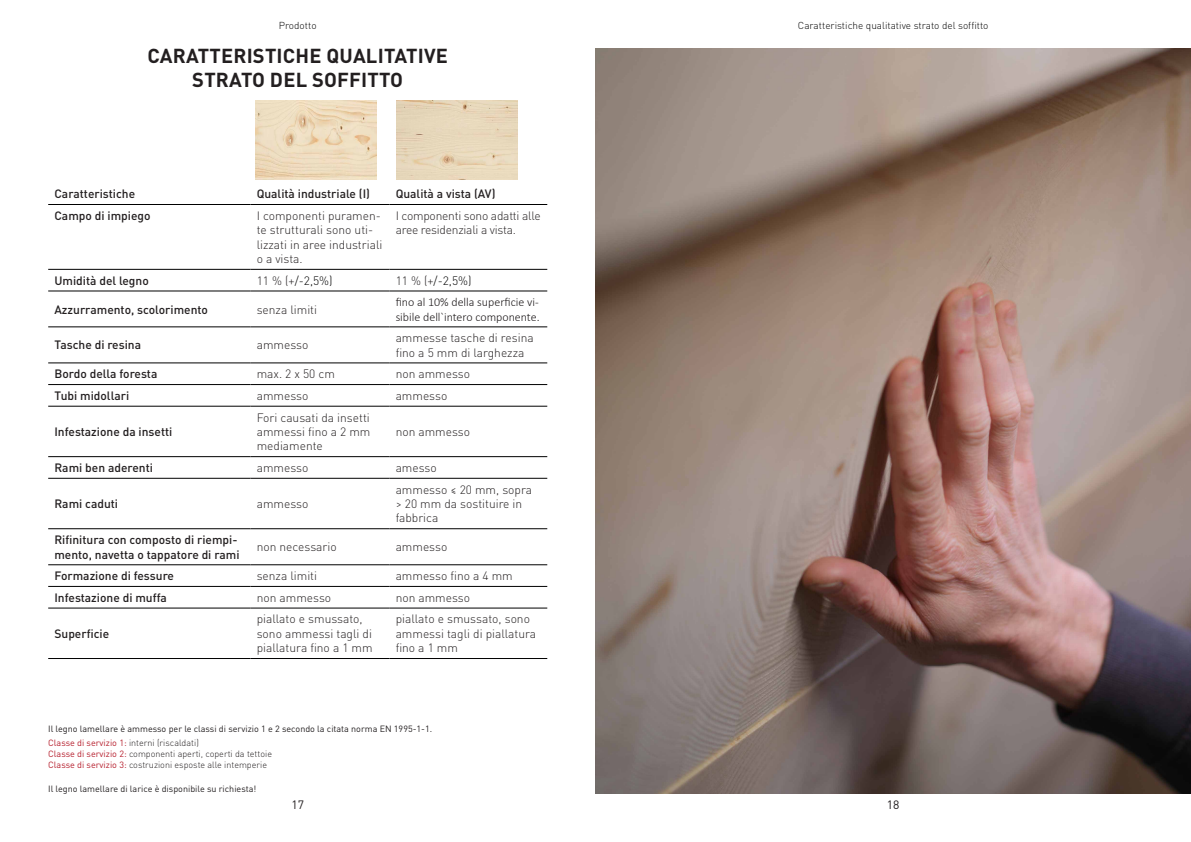
<style>
.page{position:relative;width:1191px;height:842px;background:#fff}
.page>*{position:absolute;margin:0;border:0;box-sizing:border-box;transform-origin:0 0}
.t1{font:700 20px/24px "DIN Pro";letter-spacing:.01em;color:#231f20;text-align:center}
.t2{font:300 12px/14.4px "DIN Pro";color:#231f20}
.t3{font:500 12px/14.4px "DIN Pro";color:#231f20}
.t4{font:300 12px/14.4px "Calibri";color:#231f20}
.t5{font:300 12px/14.4px "DIN Pro";letter-spacing:-.02em;color:#231f20}
.t6{font:300 12px "DIN Pro";color:#000}
.t7{font:12px "DIN Pro";color:#231f20}
.t8{font:300 10px "DIN Pro";color:#000}
.t9{font:300 9px/10.8px "DIN Pro";color:#231f20}
.t10{font:9px "DIN Pro";color:#231f20}
.s1{color:#231f20}
.s2{font-weight:400;color:#b61f2d}
</style>
<div class="page">
<hr style="left:48px;top:204px;width:202px;height:1px;background:#000">
<hr style="left:250px;top:204px;width:139px;height:1px;background:#000">
<hr style="left:389px;top:204px;width:158px;height:1px;background:#000">
<hr style="left:48px;top:269px;width:202px;height:1px;background:#000">
<hr style="left:250px;top:269px;width:139px;height:1px;background:#000">
<hr style="left:389px;top:269px;width:158px;height:1px;background:#000">
<hr style="left:48px;top:291px;width:202px;height:1px;background:#000">
<hr style="left:250px;top:291px;width:139px;height:1px;background:#000">
<hr style="left:389px;top:291px;width:158px;height:1px;background:#000">
<hr style="left:48px;top:327px;width:202px;height:1px;background:#000">
<hr style="left:250px;top:327px;width:139px;height:1px;background:#000">
<hr style="left:389px;top:327px;width:158px;height:1px;background:#000">
<hr style="left:48px;top:363px;width:202px;height:1px;background:#000">
<hr style="left:250px;top:363px;width:139px;height:1px;background:#000">
<hr style="left:389px;top:363px;width:158px;height:1px;background:#000">
<hr style="left:48px;top:384px;width:202px;height:1px;background:#000">
<hr style="left:250px;top:384px;width:139px;height:1px;background:#000">
<hr style="left:389px;top:384px;width:158px;height:1px;background:#000">
<hr style="left:48px;top:406px;width:202px;height:1px;background:#000">
<hr style="left:250px;top:406px;width:139px;height:1px;background:#000">
<hr style="left:389px;top:406px;width:158px;height:1px;background:#000">
<hr style="left:48px;top:456px;width:202px;height:1px;background:#000">
<hr style="left:250px;top:456px;width:139px;height:1px;background:#000">
<hr style="left:389px;top:456px;width:158px;height:1px;background:#000">
<hr style="left:48px;top:478px;width:202px;height:1px;background:#000">
<hr style="left:250px;top:478px;width:139px;height:1px;background:#000">
<hr style="left:389px;top:478px;width:158px;height:1px;background:#000">
<hr style="left:48px;top:529px;width:202px;height:1px;background:#000">
<hr style="left:250px;top:529px;width:139px;height:1px;background:#000">
<hr style="left:389px;top:529px;width:158px;height:1px;background:#000">
<hr style="left:48px;top:565px;width:202px;height:1px;background:#000">
<hr style="left:48px;top:586px;width:202px;height:1px;background:#000">
<hr style="left:48px;top:608px;width:202px;height:1px;background:#000">
<hr style="left:48px;top:658px;width:202px;height:1px;background:#000">
<hr style="left:250px;top:565px;width:139px;height:1px;background:#000">
<hr style="left:389px;top:565px;width:158px;height:1px;background:#000">
<hr style="left:250px;top:586px;width:139px;height:1px;background:#000">
<hr style="left:389px;top:586px;width:158px;height:1px;background:#000">
<hr style="left:250px;top:608px;width:139px;height:1px;background:#000">
<hr style="left:389px;top:608px;width:158px;height:1px;background:#000">
<hr style="left:250px;top:658px;width:139px;height:1px;background:#000">
<hr style="left:389px;top:658px;width:158px;height:1px;background:#000">
<img style="left:397px;top:101px;width:121px;height:78px">
<img style="left:256px;top:101px;width:121px;height:78px">
<img style="left:595px;top:48px;width:596px;height:746px">
<p class="t8" style="left:279px;top:18px;width:39px">Prodotto</p>
<p class="t8" style="left:798px;top:18px;width:192px">Caratteristiche qualitative strato del soffitto</p>
<h1 class="t1" style="left:147px;top:43px;width:302px">CARATTERISTICHE QUALITATIVE<br>STRATO DEL SOFFITTO</h1>
<p class="t3" style="left:54px;top:186px;width:82px">Caratteristiche</p>
<p class="t3" style="left:257px;top:186px;width:115px">Qualità industriale (I)</p>
<p class="t3" style="left:396px;top:186px;width:101px">Qualità a vista (AV)</p>
<p class="t3" style="left:54px;top:208px;width:98px">Campo di impiego</p>
<p class="t2" style="left:257px;top:208px;width:127px">I componenti puramen&shy;te strutturali sono uti&shy;lizzati in aree industriali o a vista.</p>
<p class="t5" style="left:396px;top:208px;width:146px">I componenti sono adatti alle aree residenziali a vista.</p>
<p class="t3" style="left:54px;top:273px;width:96px">Umidità del legno</p>
<p class="t6" style="left:257px;top:272px;width:77px"><span class="s1">11 % (+</span>/-2,5%)</p>
<p class="t6" style="left:396px;top:272px;width:77px"><span class="s1">11 % (+</span>/-2,5%)</p>
<p class="t3" style="left:54px;top:301px;width:155px">Azzurramento, scolorimento</p>
<p class="t2" style="left:257px;top:301px;width:62px">senza limiti</p>
<p class="t4" style="left:396px;top:295px;width:145px">fino al 10% della superficie vi&shy;sibile dell`intero componente.</p>
<p class="t3" style="left:54px;top:337px;width:88px">Tasche di resina</p>
<p class="t2" style="left:257px;top:337px;width:53px">ammesso</p>
<p class="t2" style="left:396px;top:330px;width:139px">ammesse tasche di resina fino a 5 mm di larghezza</p>
<p class="t3" style="left:54px;top:366px;width:104px">Bordo della foresta</p>
<p class="t2" style="left:257px;top:366px;width:80px">max. 2 x 50 cm</p>
<p class="t2" style="left:396px;top:366px;width:76px">non ammesso</p>
<p class="t3" style="left:54px;top:388px;width:76px">Tubi midollari</p>
<p class="t2" style="left:257px;top:388px;width:53px">ammesso</p>
<p class="t2" style="left:396px;top:388px;width:53px">ammesso</p>
<p class="t3" style="left:54px;top:424px;width:119px">Infestazione da insetti</p>
<p class="t2" style="left:257px;top:409px;width:115px;text-align:justify">Fori causati da insetti ammessi fino a 2 mm mediamente</p>
<p class="t2" style="left:396px;top:424px;width:76px">non ammesso</p>
<p class="t3" style="left:54px;top:460px;width:100px">Rami ben aderenti</p>
<p class="t2" style="left:257px;top:460px;width:53px">ammesso</p>
<p class="t2" style="left:396px;top:460px;width:43px">amesso</p>
<p class="t3" style="left:54px;top:496px;width:65px">Rami caduti</p>
<p class="t2" style="left:257px;top:496px;width:53px">ammesso</p>
<p class="t2" style="left:396px;top:482px;width:138px">ammesso ≤ 20 mm, sopra &gt; 20 mm da sostituire in fabbrica</p>
<p class="t3" style="left:54px;top:532px;width:187px">Rifinitura con composto di riempi&shy;mento, navetta o tappatore di rami</p>
<p class="t2" style="left:257px;top:539px;width:81px">non necessario</p>
<p class="t2" style="left:396px;top:539px;width:53px">ammesso</p>
<p class="t3" style="left:54px;top:568px;width:121px">Formazione di fessure</p>
<p class="t2" style="left:257px;top:568px;width:62px">senza limiti</p>
<p class="t2" style="left:396px;top:568px;width:119px">ammesso fino a 4 mm</p>
<p class="t3" style="left:54px;top:590px;width:114px">Infestazione di muffa</p>
<p class="t2" style="left:257px;top:590px;width:76px">non ammesso</p>
<p class="t2" style="left:396px;top:590px;width:76px">non ammesso</p>
<p class="t3" style="left:54px;top:626px;width:56px">Superficie</p>
<p class="t2" style="left:257px;top:611px;width:117px">piallato e smussato, sono ammessi tagli di piallatura fino a 1 mm</p>
<p class="t2" style="left:396px;top:611px;width:142px">piallato e smussato, sono ammessi tagli di piallatura fino a 1 mm</p>
<p class="t10" style="left:48px;top:723px;width:385px">Il legno lamellare è ammesso per le classi di servizio 1 e 2 secondo la citata norma EN 1995-1-1.</p>
<p class="t9" style="left:48px;top:737px;width:225px"><span class="s2">Classe di servizio 1:</span> interni (riscaldati)<br><span class="s2">Classe di servizio 2:</span> componenti aperti, coperti da tettoie<br><span class="s2">Classe di servizio 3:</span> costruzioni esposte alle intemperie</p>
<p class="t10" style="left:48px;top:783px;width:209px">Il legno lamellare di larice è disponibile su richiesta!</p>
<p class="t7" style="left:291px;top:797px;width:14px">17</p>
<p class="t7" style="left:887px;top:797px;width:14px">18</p>
</div>
